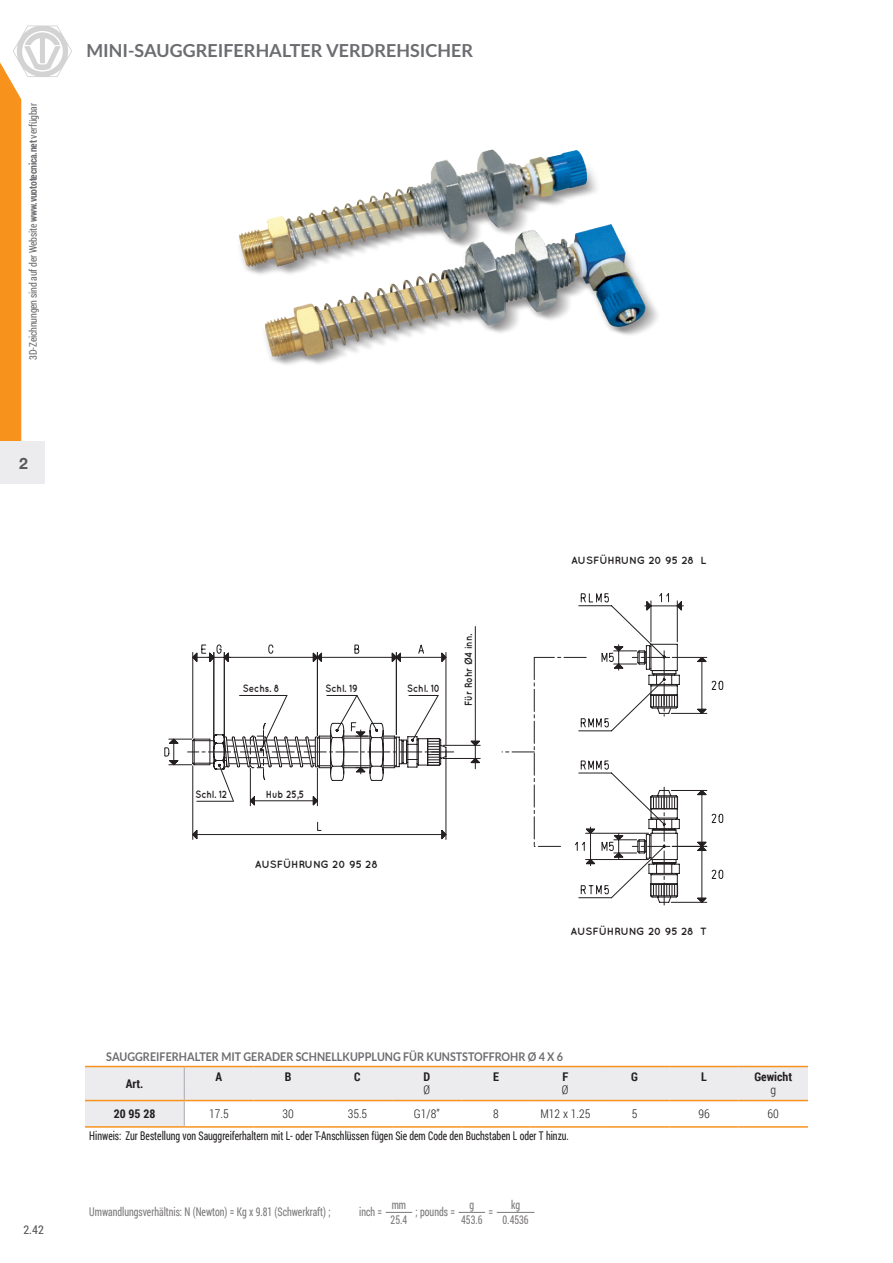
<style>
.page{position:relative;width:893px;height:1263px;background:#fff}
.page>*{position:absolute;margin:0;border:0;box-sizing:border-box;transform-origin:0 0}
.t1{font:700 18px "Lato";color:#6c6d70}
.t2{font:700 15.75px "Helvetica Neue LT Std";color:#57585a}
.t3{font:12px "Roboto Condensed";color:#231f20;scale:.81 1}
.t4{font:700 12px "Lato";color:#6c6d70;scale:.9 1}
.t5{font:300 12px "Roboto Condensed";color:#231f20}
.t6{font:700 12px "Roboto Condensed";color:#231f20}
.t7{font:12px "Roboto Condensed";color:#57585a}
.t8{font:10.5px "Roboto Condensed";letter-spacing:-.02em;color:#6c6d70;scale:.94 1}
.t9{font:700 10.5px "Quicksand";color:#231f20}
.t10{font:700 10.5px "Quicksand";color:#231f20;scale:.85 1}
.s1{font-weight:700}
</style>
<div class="page">
<img style="left:239px;top:149px;width:419px;height:216px">
<svg style="left:502px;top:593px;width:222px;height:312px"></svg>
<svg style="left:164px;top:626px;width:317px;height:214px"></svg>
<svg style="left:0;top:25px;width:72px;height:416px"></svg>
<div style="left:0;top:441px;width:45px;height:42px;background:#ececee"></div>
<svg style="left:85px;top:1067px;width:723px;height:59px"></svg>
<hr style="left:85px;top:1100px;width:99px;height:1px;background:#f7931d">
<hr style="left:184px;top:1100px;width:70px;height:1px;background:#f7931d">
<hr style="left:254px;top:1100px;width:69px;height:1px;background:#f7931d">
<hr style="left:323px;top:1100px;width:69px;height:1px;background:#f7931d">
<hr style="left:392px;top:1100px;width:69px;height:1px;background:#f7931d">
<hr style="left:461px;top:1100px;width:70px;height:1px;background:#f7931d">
<hr style="left:531px;top:1100px;width:69px;height:1px;background:#f7931d">
<hr style="left:600px;top:1100px;width:69px;height:1px;background:#f7931d">
<hr style="left:669px;top:1100px;width:70px;height:1px;background:#f7931d">
<hr style="left:739px;top:1100px;width:69px;height:1px;background:#f7931d">
<hr style="left:85px;top:1126px;width:99px;height:2px;background:#f7931d">
<hr style="left:184px;top:1126px;width:70px;height:2px;background:#f7931d">
<hr style="left:254px;top:1126px;width:69px;height:2px;background:#f7931d">
<hr style="left:323px;top:1126px;width:69px;height:2px;background:#f7931d">
<hr style="left:392px;top:1126px;width:69px;height:2px;background:#f7931d">
<hr style="left:461px;top:1126px;width:70px;height:2px;background:#f7931d">
<hr style="left:531px;top:1126px;width:69px;height:2px;background:#f7931d">
<hr style="left:600px;top:1126px;width:69px;height:2px;background:#f7931d">
<hr style="left:669px;top:1126px;width:70px;height:2px;background:#f7931d">
<hr style="left:739px;top:1126px;width:69px;height:2px;background:#f7931d">
<hr style="left:85px;top:1066px;width:99px;height:1px;background:#f7931d">
<hr style="left:184px;top:1066px;width:70px;height:1px;background:#f7931d">
<hr style="left:254px;top:1066px;width:69px;height:1px;background:#f7931d">
<hr style="left:323px;top:1066px;width:69px;height:1px;background:#f7931d">
<hr style="left:392px;top:1066px;width:69px;height:1px;background:#f7931d">
<hr style="left:461px;top:1066px;width:70px;height:1px;background:#f7931d">
<hr style="left:531px;top:1066px;width:69px;height:1px;background:#f7931d">
<hr style="left:600px;top:1066px;width:69px;height:1px;background:#f7931d">
<hr style="left:669px;top:1066px;width:70px;height:1px;background:#f7931d">
<hr style="left:739px;top:1066px;width:69px;height:1px;background:#f7931d">
<svg style="left:386px;top:1212px;width:26px;height:1px"></svg>
<svg style="left:459px;top:1212px;width:26px;height:1px"></svg>
<hr style="left:497px;top:1212px;width:37px;height:1px;background:#231f20">
<div style="left:266px;top:788px;width:38px;height:10px;background:#fff"></div>
<div style="left:462px;top:634px;width:10px;height:72px;background:#fff"></div>
<div style="left:243px;top:682px;width:37px;height:10px;background:#fff"></div>
<div style="left:195px;top:788px;width:33px;height:11px;background:#fff"></div>
<div style="left:325px;top:682px;width:33px;height:11px;background:#fff"></div>
<div style="left:407px;top:682px;width:33px;height:12px;background:#fff"></div>
<p class="t8" style="left:26px;top:360px;width:274px;rotate:-90deg">3D-Zeichnungen sind auf der Website <span class="s1">www.vuototecnica.net</span> verfügbar</p>
<h2 class="t2" style="left:19px;top:454px;width:10px">2</h2>
<h1 class="t1" style="left:87px;top:40px;width:388px">MINI-SAUGGREIFERHALTER VERDREHSICHER</h1>
<p class="t10" style="left:243px;top:682px;width:45px">Sechs. 8</p>
<p class="t10" style="left:326px;top:682px;width:39px">Schl. 19</p>
<p class="t10" style="left:407px;top:682px;width:40px">Schl. 10</p>
<p class="t10" style="left:462px;top:706px;width:87px;rotate:-90deg">Für Rohr Ø4 inn.</p>
<p class="t10" style="left:195px;top:788px;width:39px">Schl. 12</p>
<p class="t10" style="left:266px;top:788px;width:47px">Hub 25,5</p>
<p class="t9" style="left:255px;top:858px;width:125px">AUSFÜHRUNG 20 95 28</p>
<p class="t9" style="left:571px;top:554px;width:137px">AUSFÜHRUNG 20 95 28 L</p>
<p class="t9" style="left:571px;top:925px;width:138px">AUSFÜHRUNG 20 95 28 T</p>
<p class="t7" style="left:23px;top:1221px;width:22px">2.42</p>
<p class="t4" style="left:106px;top:1050px;width:509px">SAUGGREIFERHALTER MIT GERADER SCHNELLKUPPLUNG FÜR KUNSTSTOFFROHR Ø 4 X 6</p>
<p class="t6" style="left:126px;top:1075px;width:19px">Art.</p>
<p class="t6" style="left:216px;top:1069px;width:8px">A</p>
<p class="t6" style="left:285px;top:1069px;width:8px">B</p>
<p class="t6" style="left:354px;top:1069px;width:8px">C</p>
<p class="t6" style="left:423px;top:1069px;width:8px">D</p>
<p class="t6" style="left:493px;top:1069px;width:7px">E</p>
<p class="t6" style="left:562px;top:1069px;width:7px">F</p>
<p class="t6" style="left:631px;top:1069px;width:8px">G</p>
<p class="t6" style="left:701px;top:1069px;width:7px">L</p>
<p class="t6" style="left:754px;top:1069px;width:39px">Gewicht</p>
<p class="t5" style="left:423px;top:1081px;width:8px">Ø</p>
<p class="t5" style="left:562px;top:1081px;width:8px">Ø</p>
<p class="t5" style="left:770px;top:1081px;width:7px">g</p>
<p class="t3" style="left:89px;top:1127px;width:593px">Hinweis: Zur Bestellung von Sauggreiferhaltern mit L- oder T-Anschlüssen fügen Sie dem Code den Buchstaben L oder T hinzu.</p>
<p class="t6" style="left:114px;top:1105px;width:43px">20 95 28</p>
<p class="t5" style="left:209px;top:1105px;width:21px">17.5</p>
<p class="t5" style="left:283px;top:1105px;width:13px">30</p>
<p class="t5" style="left:348px;top:1105px;width:21px">35.5</p>
<p class="t5" style="left:414px;top:1105px;width:27px">G1/8”</p>
<p class="t5" style="left:493px;top:1105px;width:7px">8</p>
<p class="t5" style="left:540px;top:1105px;width:51px">M12 x 1.25</p>
<p class="t5" style="left:632px;top:1105px;width:7px">5</p>
<p class="t5" style="left:698px;top:1105px;width:13px">96</p>
<p class="t5" style="left:768px;top:1105px;width:13px">60</p>
<p class="t3" style="left:89px;top:1203px;width:299px">Umwandlungsverhältnis: N (Newton) = Kg x 9.81 (Schwerkraft) ;</p>
<p class="t3" style="left:359px;top:1203px;width:30px">inch =</p>
<p class="t3" style="left:511px;top:1196px;width:13px">kg</p>
<p class="t3" style="left:392px;top:1196px;width:19px">mm</p>
<p class="t3" style="left:469px;top:1196px;width:7px">g</p>
<p class="t3" style="left:416px;top:1203px;width:50px">; pounds =</p>
<p class="t3" style="left:489px;top:1203px;width:7px">=</p>
<p class="t3" style="left:391px;top:1211px;width:22px">25.4</p>
<p class="t3" style="left:461px;top:1211px;width:28px">453.6</p>
<p class="t3" style="left:503px;top:1211px;width:34px">0.4536</p>
</div>
